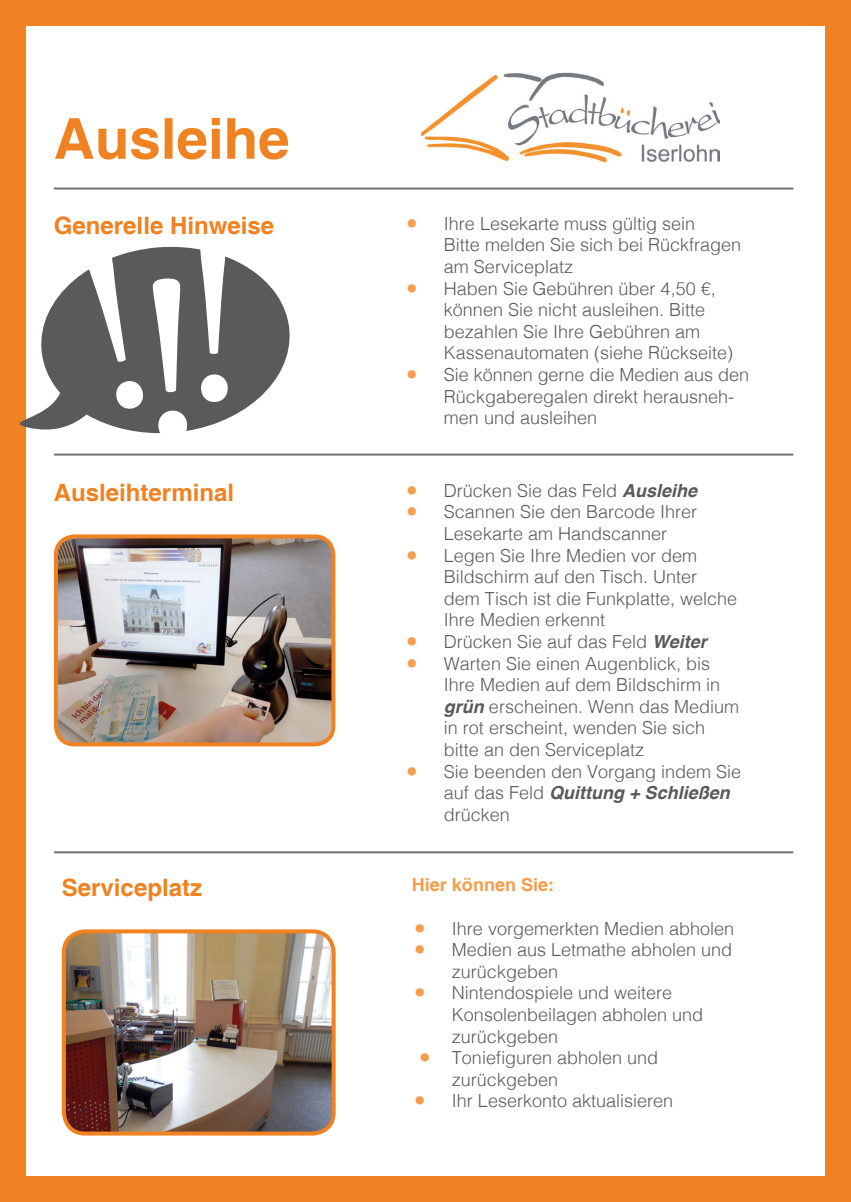
<style>
.page{position:relative;width:851px;height:1202px;background:#fff}
.page>*{position:absolute;margin:0;border:0;box-sizing:border-box;transform-origin:0 0}
.t1{font:700 56.6px "Helvetica";color:#f08221}
.t2{font:700 24px "Helvetica";color:#f08221}
.t3{font:300 18px/21.6px "Helvetica";color:#595a5b}
.t4{font:700 18px "Helvetica";color:#f59d4e}
.s1{font-family:"Champagne&Limousines";font-weight:400;color:#f59d4e}
.s2{font-weight:700;font-style:italic}
</style>
<div class="page">
<div style="left:0;top:0;width:850px;height:1202px;border:26px solid #f08223"></div>
<img style="left:421px;top:73px;width:298px;height:89px">
<img style="left:57px;top:539px;width:276px;height:205px">
<div style="left:54px;top:534px;width:281px;height:212px;border:4px solid #f08221;border-radius:19px"></div>
<img style="left:65px;top:932px;width:268px;height:201px">
<div style="left:62px;top:929px;width:273px;height:206px;border:4px solid #f08221;border-radius:21px"></div>
<hr style="left:54px;top:188px;width:739px;height:2px;background:#707173">
<hr style="left:54px;top:454px;width:739px;height:2px;background:#707173">
<hr style="left:54px;top:851px;width:739px;height:2px;background:#707173">
<svg style="left:1px;top:242px;width:289px;height:193px;fill:#595a5b"></svg>
<svg style="left:86px;top:251px;width:58px;height:159px"></svg>
<svg style="left:153px;top:277px;width:33px;height:158px"></svg>
<svg style="left:200px;top:242px;width:28px;height:160px"></svg>
<h1 class="t1" style="left:54px;top:104px;width:237px">Ausleihe</h1>
<h2 class="t2" style="left:54px;top:211px;width:222px">Generelle Hinweise</h2>
<p class="t3" style="left:444px;top:211px;width:299px;text-indent:-40px"><span class="s1">●</span> Ihre Lesekarte muss gültig sein<br>Bitte melden Sie sich bei Rückfragen am Serviceplatz</p>
<p class="t3" style="left:444px;top:276px;width:291px;text-indent:-40px"><span class="s1">●</span> Haben Sie Gebühren über 4,50 €, können Sie nicht ausleihen. Bitte bezahlen Sie Ihre Gebühren am Kassenautomaten (siehe Rückseite)</p>
<p class="t3" style="left:444px;top:363px;width:306px;text-indent:-40px"><span class="s1">●</span> Sie können gerne die Medien aus den<br>Rückgaberegalen direkt herausneh&shy;men und ausleihen</p>
<h2 class="t2" style="left:54px;top:478px;width:182px">Ausleihterminal</h2>
<p class="t3" style="left:404px;top:478px;width:295px"><span class="s1">●</span> Drücken Sie das Feld <span class="s2">Ausleihe</span></p>
<p class="t3" style="left:404px;top:500px;width:295px;text-align:center"><span class="s1">●</span> Scannen Sie den Barcode Ihrer<br>Lesekarte am Handscanner</p>
<p class="t3" style="left:444px;top:543px;width:295px;text-indent:-40px"><span class="s1">●</span> Legen Sie Ihre Medien vor dem<br>Bildschirm auf den Tisch. Unter dem Tisch ist die Funkplatte, welche<br>Ihre Medien erkennt</p>
<p class="t3" style="left:404px;top:630px;width:304px"><span class="s1">●</span> Drücken Sie auf das Feld <span class="s2">Weiter</span></p>
<p class="t3" style="left:444px;top:651px;width:297px;text-indent:-40px"><span class="s1">●</span> Warten Sie einen Augenblick, bis<br>Ihre Medien auf dem Bildschirm in <span class="s2">grün</span> erscheinen. Wenn das Medium in rot erscheint, wenden Sie sich bitte an den Serviceplatz</p>
<p class="t3" style="left:444px;top:759px;width:299px;text-indent:-40px"><span class="s1">●</span> Sie beenden den Vorgang indem Sie auf das Feld <span class="s2">Quittung + Schließen </span>drücken</p>
<h2 class="t2" style="left:62px;top:873px;width:142px">Serviceplatz</h2>
<p class="t4" style="left:412px;top:874px;width:144px">Hier können Sie:</p>
<p class="t3" style="left:412px;top:916px;width:324px"><span class="s1">●</span> Ihre vorgemerkten Medien abholen</p>
<p class="t3" style="left:452px;top:938px;width:282px;text-indent:-40px"><span class="s1">●</span> Medien aus Letmathe abholen und zurückgeben</p>
<p class="t3" style="left:452px;top:981px;width:253px;text-indent:-40px"><span class="s1">●</span> Nintendospiele und weitere<br>Konsolenbeilagen abholen und zurückgeben</p>
<p class="t3" style="left:452px;top:1046px;width:208px;text-indent:-35px"><span class="s1">●</span> Toniefiguren abholen und zurückgeben</p>
<p class="t3" style="left:412px;top:1089px;width:263px"><span class="s1">●</span> Ihr Leserkonto aktualisieren</p>
</div>
